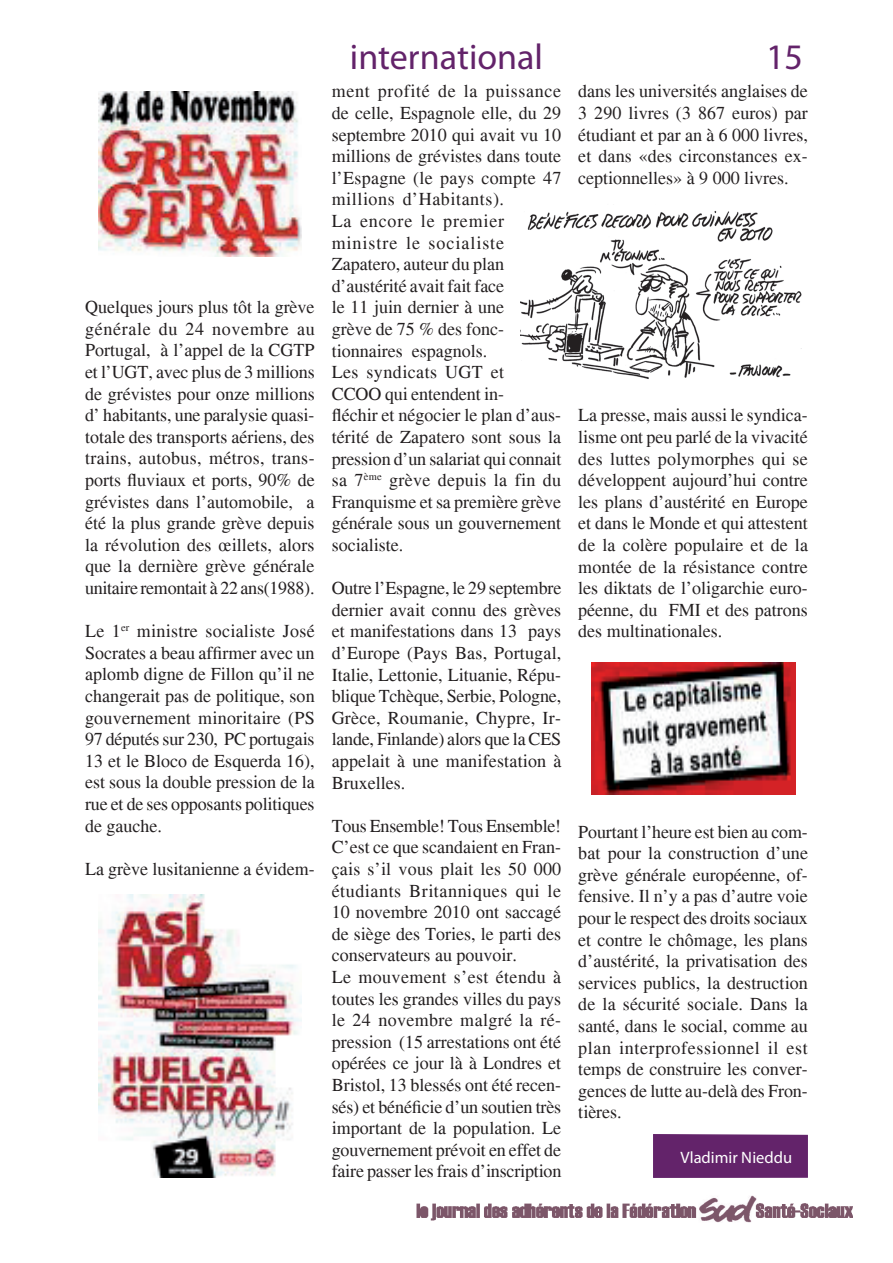
<style>
.page{position:relative;width:893px;height:1263px;background:#fff}
.page>*{position:absolute;margin:0;border:0;box-sizing:border-box;transform-origin:0 0}
.t1{font:36px "Myriad Pro";color:#63236a}
.t2{font:18px/21.6px "Times";color:#231f20;text-align:justify}
.t3{font:16.5px "Myriad Pro";color:#fff}
</style>
<div class="page">
<img style="left:417px;top:1195px;width:435px;height:27px">
<img style="left:99px;top:91px;width:203px;height:166px">
<img style="left:592px;top:663px;width:203px;height:131px">
<img style="left:520px;top:211px;width:282px;height:168px">
<img style="left:99px;top:894px;width:202px;height:284px">
<div style="left:653px;top:1134px;width:155px;height:44px;background:#63236a"></div>
<p class="t2" style="left:85px;top:296px;width:231px">Quelques jours plus tôt la grève générale du 24 novembre au Portugal, à l’appel de la CGTP et l’UGT, avec plus de 3 millions de grévistes pour onze millions d’ habitants, une paralysie quasi&shy;totale des transports aériens, des trains, autobus, métros, trans&shy;ports fluviaux et ports, 90% de grévistes dans l’automobile, a été la plus grande grève depuis la révolution des œillets, alors que la dernière grève générale unitaire remontait à 22 ans(1988).</p>
<p class="t2" style="left:85px;top:620px;width:231px">Le 1<sup>er</sup> ministre socialiste José Socrates a beau affirmer avec un aplomb digne de Fillon qu’il ne changerait pas de politique, son gouvernement minoritaire (PS 97 députés sur 230, PC portugais 13 et le Bloco de Esquerda 16), est sous la double pression de la rue et de ses opposants politiques de gauche.</p>
<p class="t2" style="left:85px;top:858px;width:231px">La grève lusitanienne a évidem-</p>
<h1 class="t1" style="left:350px;top:35px;width:195px">international</h1>
<h1 class="t1" style="left:766px;top:35px;width:38px">15</h1>
<p class="t2" style="left:332px;top:80px;width:231px;text-align:left">ment profité de la puissance de celle, Espagnole elle, du 29 septembre 2010 qui avait vu 10 millions de grévistes dans toute l’Espagne (le pays compte 47 millions d’Habitants).<br>La encore le premier ministre le socialiste<br>Zapatero, auteur du plan d’austérité avait fait face<br>le 11 juin dernier à une<br>grève de 75 % des fonc&shy;tionnaires espagnols.<br>Les syndicats UGT et<br>CCOO qui entendent in-<br>fléchir et négocier le plan d’aus&shy;térité de Zapatero sont sous la pression d’un salariat qui connait sa 7<sup>ème</sup> grève depuis la fin du<br>Franquisme et sa première grève générale sous un gouvernement socialiste.</p>
<p class="t2" style="left:332px;top:577px;width:231px">Outre l’Espagne, le 29 septembre dernier avait connu des grèves et manifestations dans 13 pays d’Europe (Pays Bas, Portugal, Italie, Lettonie, Lituanie, Répu&shy;blique Tchèque, Serbie, Pologne, Grèce, Roumanie, Chypre, Ir&shy;lande, Finlande) alors que la CES appelait à une manifestation à Bruxelles.</p>
<p class="t2" style="left:332px;top:815px;width:231px;text-align:left">Tous Ensemble! Tous Ensemble!<br>C’est ce que scandaient en Fran&shy;çais s’il vous plait les 50 000 étudiants Britanniques qui le<br>10 novembre 2010 ont saccagé de siège des Tories, le parti des conservateurs au pouvoir.<br>Le mouvement s’est étendu à toutes les grandes villes du pays le 24 novembre malgré la ré&shy;pression (15 arrestations ont été opérées ce jour là à Londres et<br>Bristol, 13 blessés ont été recen&shy;sés) et bénéficie d’un soutien très important de la population. Le gouvernement prévoit en effet de faire passer les frais d’inscription</p>
<p class="t2" style="left:578px;top:80px;width:231px">dans les universités anglaises de 3 290 livres (3 867 euros) par étudiant et par an à 6 000 livres, et dans «des circonstances ex&shy;ceptionnelles» à 9 000 livres.</p>
<p class="t2" style="left:578px;top:404px;width:231px">La presse, mais aussi le syndica&shy;lisme ont peu parlé de la vivacité des luttes polymorphes qui se développent aujourd’hui contre les plans d’austérité en Europe et dans le Monde et qui attestent de la colère populaire et de la montée de la résistance contre les diktats de l’oligarchie euro&shy;péenne, du FMI et des patrons des multinationales.</p>
<p class="t2" style="left:578px;top:821px;width:231px">Pourtant l’heure est bien au com&shy;bat pour la construction d’une grève générale européenne, of&shy;fensive. Il n’y a pas d’autre voie pour le respect des droits sociaux et contre le chômage, les plans d’austérité, la privatisation des services publics, la destruction de la sécurité sociale. Dans la santé, dans le social, comme au plan interprofessionnel il est temps de construire les conver&shy;gences de lutte au-delà des Fron&shy;tières.</p>
<p class="t3" style="left:681px;top:1147px;width:113px">Vladimir Nieddu</p>
</div>
